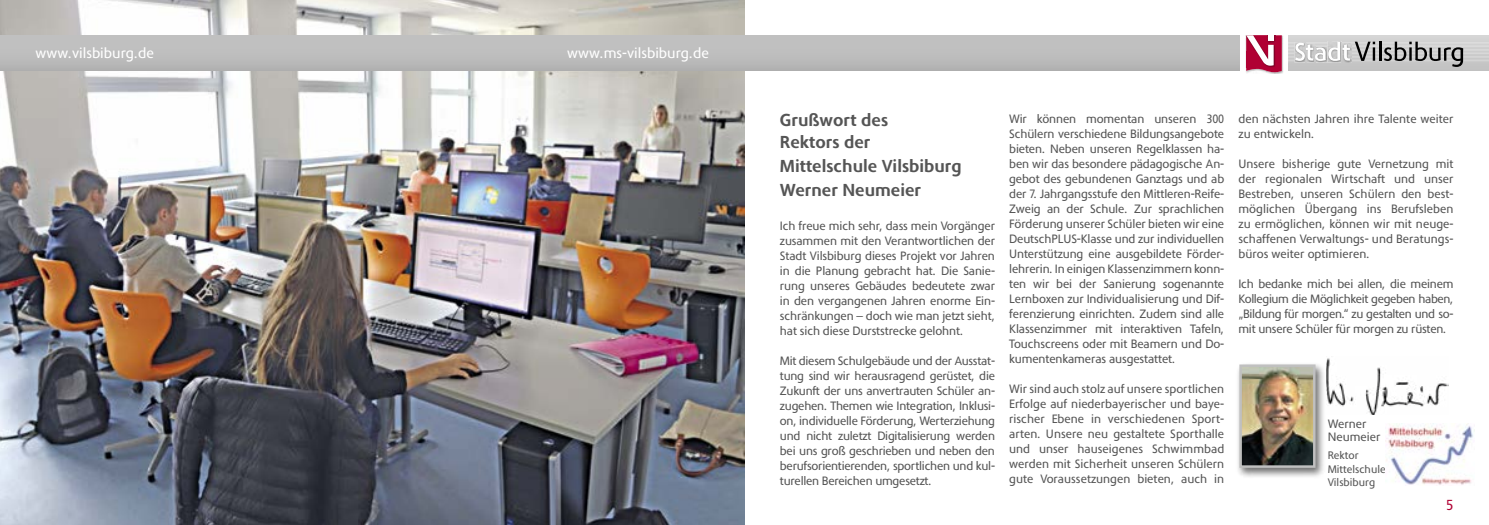
<style>
.page{position:relative;width:1489px;height:525px;background:#fff}
.page>*{position:absolute;margin:0;border:0;box-sizing:border-box;transform-origin:0 0}
.t1{font:700 17.88px/21.5px "Phoenica";color:#555}
.t2{font:15px "Phoenica";color:#fff}
.t3{font:15px "Phoenica";color:#b00033}
.t4{font:12.5px/15px "Phoenica";letter-spacing:-.01em;color:#555;text-align:justify}
.t5{font:11.25px/13.8px "Phoenica";color:#555}
</style>
<div class="page">
<img style="left:0;top:0;width:744px;height:524px">
<img style="left:1385px;top:423px;width:88px;height:62px">
<div style="left:0;top:35px;width:744px;height:36px;background:#bfbfbf"></div>
<div style="left:744px;top:35px;width:495px;height:36px;background:#bfbfbf"></div>
<hr style="left:1287px;top:35px;width:201px;height:2px;background:#d6d6d6">
<hr style="left:1287px;top:37px;width:201px;height:1px;background:#d5d5d5">
<hr style="left:1287px;top:38px;width:201px;height:2px;background:#d4d4d4">
<hr style="left:1287px;top:40px;width:201px;height:1px;background:#d3d3d3">
<hr style="left:1287px;top:67px;width:201px;height:2px;background:#c3c3c3">
<hr style="left:1287px;top:69px;width:201px;height:1px;background:#c2c2c2">
<hr style="left:1287px;top:70px;width:201px;height:1px;background:#c1c1c1">
<svg style="left:1288px;top:41px;width:200px;height:26px;background:#b4b4b4"></svg>
<img style="left:1246px;top:35px;width:37px;height:39px">
<svg style="left:1245px;top:35px;width:36px;height:37px"></svg>
<img style="left:1326px;top:358px;width:121px;height:56px">
<div style="left:1235px;top:362px;width:90px;height:116px;background:#000;opacity:.57"></div>
<img style="left:1242px;top:367px;width:70px;height:97px">
<div style="left:1239px;top:364px;width:76px;height:103px;border:2px solid #c0c0c0"></div>
<p class="t2" style="left:35px;top:45px;width:120px">www.vilsbiburg.de</p>
<p class="t2" style="left:567px;top:45px;width:143px">www.ms-vilsbiburg.de</p>
<h1 class="t1" style="left:780px;top:110px;width:110px">Grußwort des<br>Rektors der</h1>
<h1 class="t1" style="left:780px;top:154px;width:183px;line-height:23.8px">Mittelschule Vilsbiburg<br>Werner Neumeier</h1>
<p class="t4" style="left:780px;top:218px;width:216px">Ich freue mich sehr, dass mein Vorgänger zusammen mit den Verantwortlichen der Stadt Vilsbiburg dieses Projekt vor Jahren in die Planung gebracht hat. Die Sanie&shy;rung unseres Gebäudes bedeutete zwar in den vergangenen Jahren enorme Ein&shy;schränkungen – doch wie man jetzt sieht, hat sich diese Durststrecke gelohnt.</p>
<p class="t4" style="left:780px;top:353px;width:216px">Mit diesem Schulgebäude und der Ausstat&shy;tung sind wir herausragend gerüstet, die Zukunft der uns anvertrauten Schüler an&shy;zugehen. Themen wie Integration, Inklusi&shy;on, individuelle Förderung, Werterziehung und nicht zuletzt Digitalisierung werden bei uns groß geschrieben und neben den berufsorientierenden, sportlichen und kul&shy;turellen Bereichen umgesetzt.</p>
<p class="t4" style="left:1009px;top:111px;width:216px">Wir können momentan unseren 300<br>Schülern verschiedene Bildungsangebote bieten. Neben unseren Regelklassen ha&shy;ben wir das besondere pädagogische An&shy;gebot des gebundenen Ganztags und ab der 7. Jahrgangsstufe den Mittleren-Reife-Zweig an der Schule. Zur sprachlichen Förderung unserer Schüler bieten wir eine DeutschPLUS-Klasse und zur individuellen Unterstützung eine ausgebildete Förder&shy;lehrerin. In einigen Klassenzimmern konn&shy;ten wir bei der Sanierung sogenannte Lernboxen zur Individualisierung und Dif&shy;ferenzierung einrichten. Zudem sind alle Klassenzimmer mit interaktiven Tafeln, Touchscreens oder mit Beamern und Do&shy;kumentenkameras ausgestattet.</p>
<p class="t4" style="left:1009px;top:381px;width:216px">Wir sind auch stolz auf unsere sportlichen Erfolge auf niederbayerischer und baye&shy;rischer Ebene in verschiedenen Sport&shy;arten. Unsere neu gestaltete Sporthalle und unser hauseigenes Schwimmbad werden mit Sicherheit unseren Schülern gute Voraussetzungen bieten, auch in</p>
<p class="t4" style="left:1238px;top:111px;width:216px">den nächsten Jahren ihre Talente weiter zu entwickeln.</p>
<p class="t4" style="left:1238px;top:156px;width:216px">Unsere bisherige gute Vernetzung mit der regionalen Wirtschaft und unser Bestreben, unseren Schülern den best&shy;möglichen Übergang ins Berufsleben zu ermöglichen, können wir mit neuge&shy;schaffenen Verwaltungs- und Beratungs&shy;büros weiter optimieren.</p>
<p class="t4" style="left:1238px;top:276px;width:216px">Ich bedanke mich bei allen, die meinem Kollegium die Möglichkeit gegeben haben, „Bildung für morgen.“ zu gestalten und so&shy;mit unsere Schüler für morgen zu rüsten.</p>
<p class="t4" style="left:1327px;top:416px;width:54px;line-height:13.8px">Werner<br>Neumeier</p>
<p class="t5" style="left:1327px;top:448px;width:60px">Rektor<br>Mittelschule<br>Vilsbiburg</p>
<p class="t3" style="left:1445px;top:496px;width:9px">5</p>
</div>
